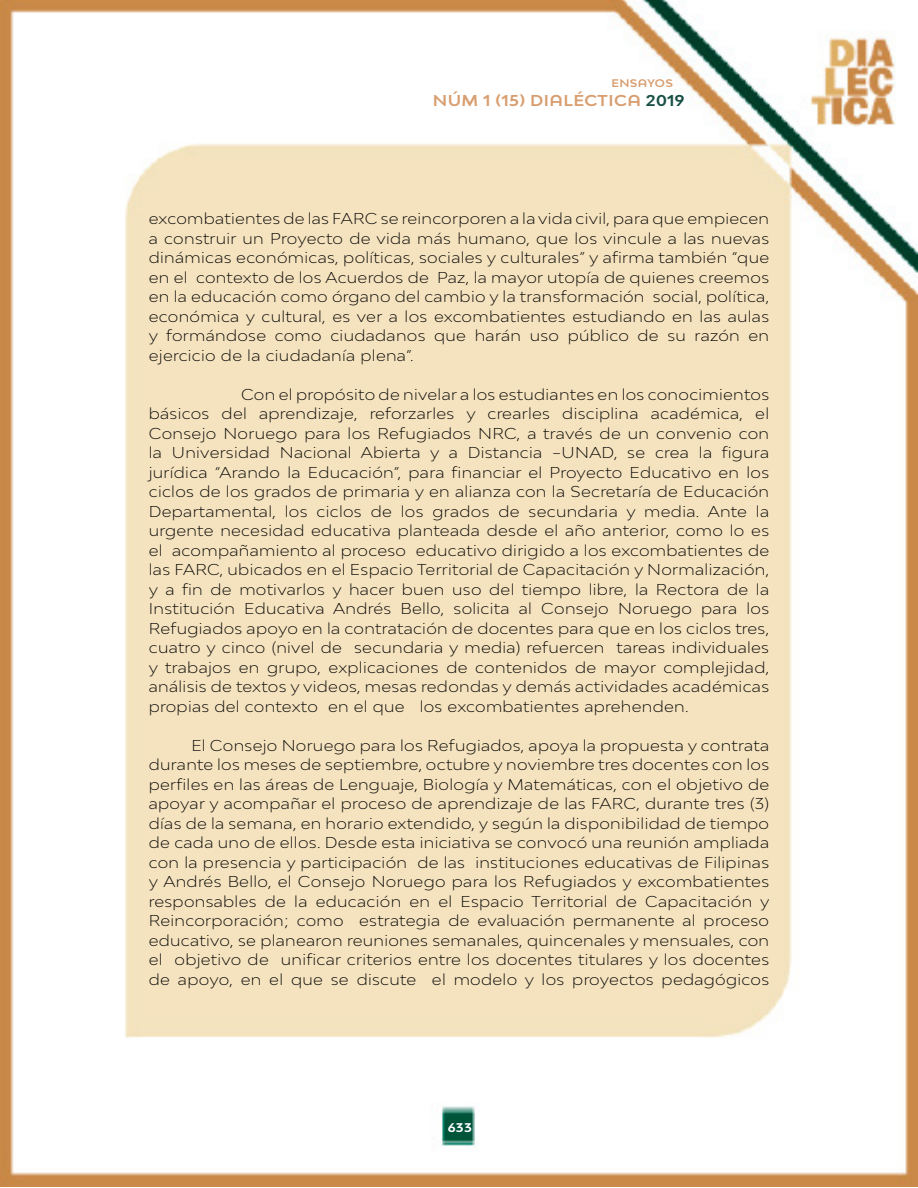
<style>
.page{position:relative;width:918px;height:1188px;background:#fff}
.page>*{position:absolute;margin:0;border:0;box-sizing:border-box;transform-origin:0 0}
.t1{font:300 expanded 15px/19.5px "Bw Modelica";letter-spacing:.02em;color:#000;text-align:justify}
.t2{font:700 expanded 15px "Bw Modelica SS01";letter-spacing:.03em;color:#d89e70}
.t3{font:700 expanded 12px "Bw Modelica SS01";color:#fff}
.t4{font:700 expanded 10.5px "Bw Modelica SS01";letter-spacing:.03em;color:#d89e70}
.s1{color:#184f46}
</style>
<div class="page">
<img style="left:0;top:0;width:918px;height:1187px">
<p class="t4" style="left:611px;top:76px;width:63px">ENSAYOS</p>
<p class="t2" style="left:433px;top:91px;width:253px">NÚM 1 (15) DIALÉCTICA <span class="s1">2019</span></p>
<p class="t1" style="left:149px;top:209px;width:622px">excombatientes de las FARC se reincorporen a la vida civil, para que empiecen a construir un Proyecto de vida más humano, que los vincule a las nuevas dinámicas económicas, políticas, sociales y culturales” y afirma también “que en el contexto de los Acuerdos de Paz, la mayor utopía de quienes creemos en la educación como órgano del cambio y la transformación social, política, económica y cultural, es ver a los excombatientes estudiando en las aulas y formándose como ciudadanos que harán uso público de su razón en ejercicio de la ciudadanía plena”.</p>
<p class="t1" style="left:149px;top:384px;width:622px;text-indent:92px">Con el propósito de nivelar a los estudiantes en los conocimientos básicos del aprendizaje, reforzarles y crearles disciplina académica, el Consejo Noruego para los Refugiados NRC, a través de un convenio con la Universidad Nacional Abierta y a Distancia –UNAD, se crea la figura jurídica “Arando la Educación”, para financiar el Proyecto Educativo en los ciclos de los grados de primaria y en alianza con la Secretaría de Educación Departamental, los ciclos de los grados de secundaria y media. Ante la urgente necesidad educativa planteada desde el año anterior, como lo es el acompañamiento al proceso educativo dirigido a los excombatientes de las FARC, ubicados en el Espacio Territorial de Capacitación y Normalización, y a fin de motivarlos y hacer buen uso del tiempo libre, la Rectora de la Institución Educativa Andrés Bello, solicita al Consejo Noruego para los Refugiados apoyo en la contratación de docentes para que en los ciclos tres, cuatro y cinco (nivel de secundaria y media) refuercen tareas individuales y trabajos en grupo, explicaciones de contenidos de mayor complejidad, análisis de textos y videos, mesas redondas y demás actividades académicas propias del contexto en el que los excombatientes aprehenden.</p>
<p class="t1" style="left:149px;top:735px;width:622px;text-indent:43px">El Consejo Noruego para los Refugiados, apoya la propuesta y contrata durante los meses de septiembre, octubre y noviembre tres docentes con los perfiles en las áreas de Lenguaje, Biología y Matemáticas, con el objetivo de apoyar y acompañar el proceso de aprendizaje de las FARC, durante tres (3) días de la semana, en horario extendido, y según la disponibilidad de tiempo de cada uno de ellos. Desde esta iniciativa se convocó una reunión ampliada con la presencia y participación de las instituciones educativas de Filipinas y Andrés Bello, el Consejo Noruego para los Refugiados y excombatientes responsables de la educación en el Espacio Territorial de Capacitación y Reincorporación; como estrategia de evaluación permanente al proceso educativo, se planearon reuniones semanales, quincenales y mensuales, con el objetivo de unificar criterios entre los docentes titulares y los docentes de apoyo, en el que se discute el modelo y los proyectos pedagógicos</p>
<p class="t3" style="left:448px;top:1119px;width:25px">633</p>
</div>
